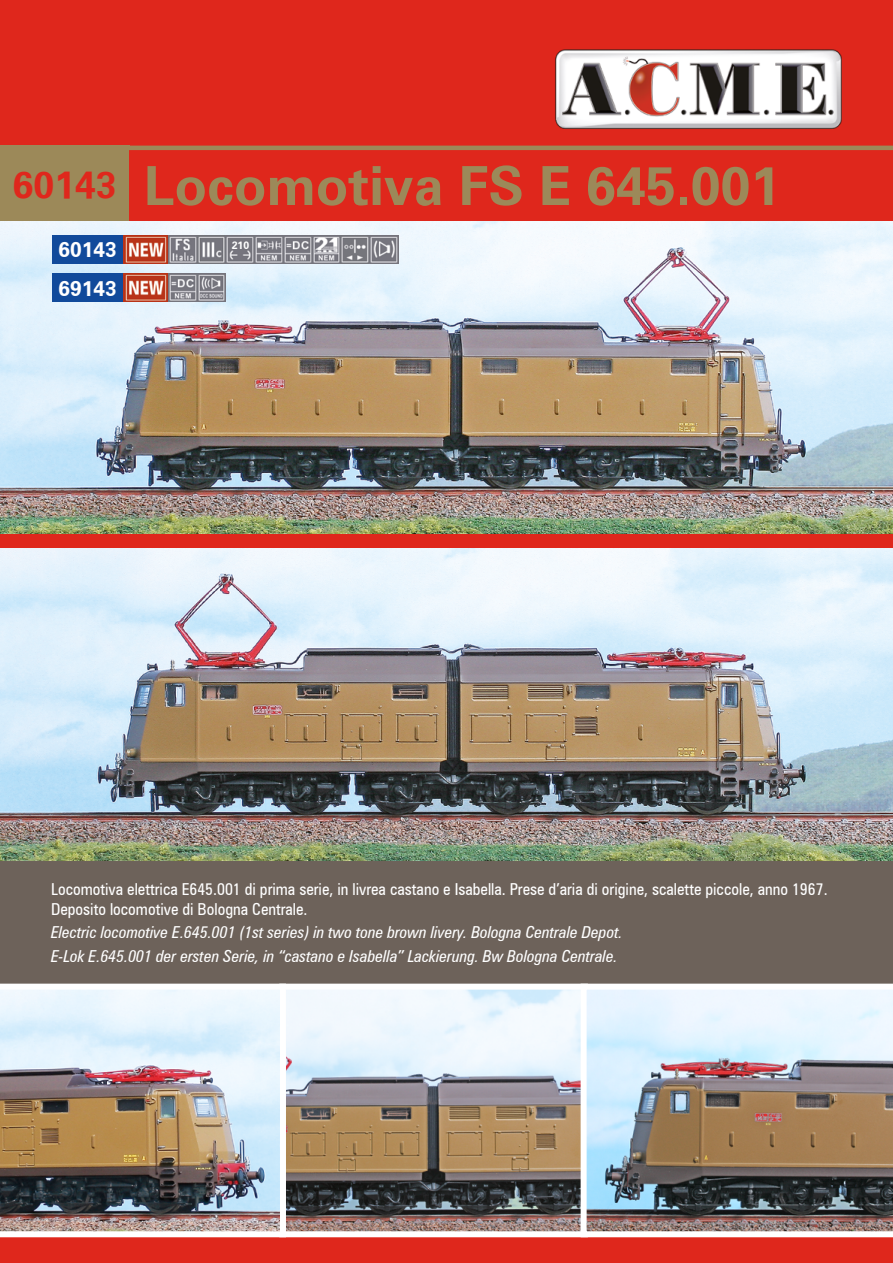
<style>
.page{position:relative;width:893px;height:1263px;background:#fff}
.page>*{position:absolute;margin:0;border:0;box-sizing:border-box;transform-origin:0 0}
.t1{font:54px "Zurich Bold BT";color:#9c8959}
.t2{font:700 21px "Zurich BT";color:#fff}
.t3{font:italic condensed 16.5px/23.7px "Zurich BT";color:#fff}
.t4{font:condensed 16.5px/19.5px "Zurich BT";color:#fff}
.t5{font:700 10.5px "Zurich BT";color:#fff}
.s1{font-size:37.5px;color:#df271c}
</style>
<div class="page">
<div style="left:0;top:0;width:893px;height:181px;background:#df271c"></div>
<div style="left:0;top:146px;width:129px;height:75px;background:#9c8959"></div>
<div style="left:129px;top:147px;width:764px;height:75px;background:#df271c"></div>
<img style="left:555px;top:49px;width:287px;height:80px">
<hr style="left:78px;top:146px;width:815px;height:4px;background:#9c8959">
<div style="left:0;top:444px;width:893px;height:819px;background:#df271c"></div>
<img style="left:0;top:221px;width:893px;height:313px">
<img style="left:0;top:549px;width:893px;height:312px">
<div style="left:52px;top:235px;width:71px;height:29px;background:#114a9b"></div>
<img style="left:123px;top:235px;width:275px;height:29px">
<div style="left:0;top:861px;width:893px;height:122px;background:#6d625a"></div>
<img style="left:289px;top:983px;width:289px;height:255px">
<img style="left:578px;top:983px;width:315px;height:255px">
<img style="left:0;top:983px;width:289px;height:255px">
<div style="left:52px;top:273px;width:71px;height:29px;background:#114a9b"></div>
<img style="left:123px;top:273px;width:103px;height:29px">
<h1 class="t1" style="left:13px;top:153px;width:769px"><span class="s1">60143</span> Locomotiva FS E 645.001</h1>
<p class="t2" style="left:59px;top:237px;width:60px">60143</p>
<p class="t5" style="left:232px;top:238px;width:19px">210</p>
<p class="t2" style="left:59px;top:275px;width:60px">69143</p>
<p class="t4" style="left:51px;top:879px;width:778px">Locomotiva elettrica E645.001 di prima serie, in livrea castano e Isabella. Prese d’aria di origine, scalette piccole, anno 1967.<br>Deposito locomotive di Bologna Centrale.</p>
<p class="t3" style="left:51px;top:920px;width:573px">Electric locomotive E.645.001 (1st series) in two tone brown livery. Bologna Centrale Depot.<br>E-Lok E.645.001 der ersten Serie, in “castano e Isabella” Lackierung. Bw Bologna Centrale.</p>
</div>
